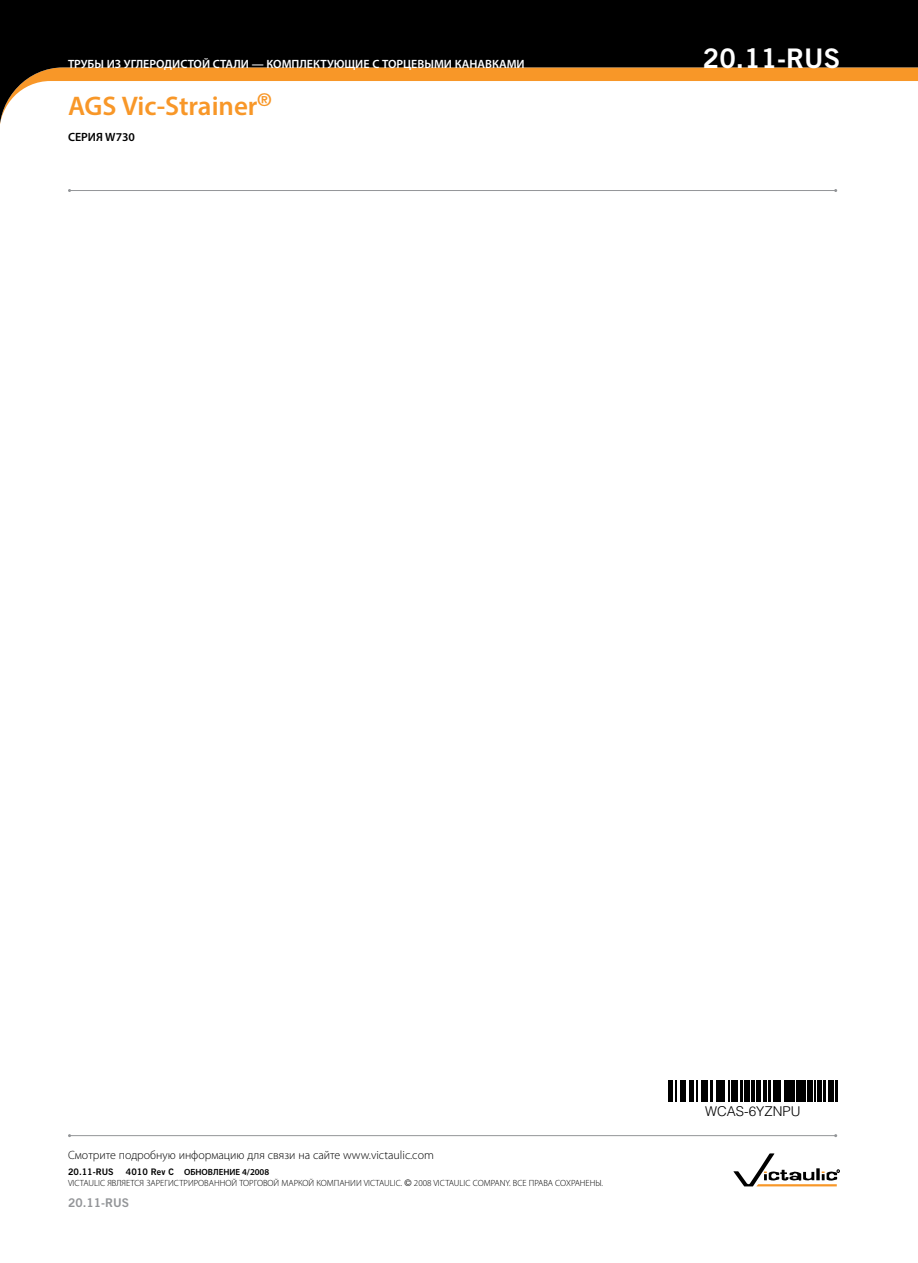
<style>
.page{position:relative;width:918px;height:1263px;background:#fff}
.page>*{position:absolute;margin:0;border:0;box-sizing:border-box;transform-origin:0 0}
.t1{font:600 27px "Myriad Pro";color:#f89728}
.t2{font:27px "Trade Gothic LT Std Bd 2";color:#fff}
.t3{font:300 13.5px "Helvetica";color:#000}
.t4{font:300 12px "Myriad Pro";color:#000}
.t5{font:600 12px "Myriad Pro";color:#fff}
.t6{font:12px "Trade Gothic LT Std Bd 2";color:#939598}
.t7{font:600 12px "Myriad Pro";color:#000}
.t8{font:300 9px/11.2px "Myriad Pro";color:#000}
.t9{font:9px "Trade Gothic LT Std Bd 2";color:#000}
.s1{font-family:"Trade Gothic LT Std Bd 2";font-weight:400}
.s2{font-weight:600}
.s3{font-family:"Trade Gothic LT Std"}
</style>
<div class="page">
<svg style="left:0;top:0;width:918px;height:124px;fill:#000"></svg>
<svg style="left:668px;top:1080px;width:169px;height:22px"></svg>
<hr style="left:669px;top:1080px;width:2px;height:21px;background:#000">
<svg style="left:672px;top:1080px;width:4px;height:21px"></svg>
<hr style="left:681px;top:1080px;width:3px;height:21px;background:#000">
<svg style="left:685px;top:1080px;width:1px;height:21px"></svg>
<hr style="left:689px;top:1080px;width:2px;height:21px;background:#000">
<hr style="left:692px;top:1080px;width:2px;height:21px;background:#000">
<svg style="left:697px;top:1080px;width:1px;height:21px"></svg>
<hr style="left:701px;top:1080px;width:2px;height:21px;background:#000">
<svg style="left:704px;top:1080px;width:4px;height:21px"></svg>
<hr style="left:711px;top:1080px;width:2px;height:21px;background:#000">
<hr style="left:716px;top:1080px;width:2px;height:21px;background:#000">
<hr style="left:719px;top:1080px;width:4px;height:21px;background:#000">
<svg style="left:724px;top:1080px;width:5px;height:21px"></svg>
<hr style="left:731px;top:1080px;width:3px;height:21px;background:#000">
<hr style="left:735px;top:1080px;width:3px;height:21px;background:#000">
<hr style="left:740px;top:1080px;width:2px;height:21px;background:#000">
<hr style="left:744px;top:1080px;width:4px;height:21px;background:#000">
<svg style="left:749px;top:1080px;width:1px;height:21px"></svg>
<hr style="left:752px;top:1080px;width:3px;height:21px;background:#000">
<hr style="left:756px;top:1080px;width:2px;height:21px;background:#000">
<hr style="left:759px;top:1080px;width:2px;height:21px;background:#000">
<hr style="left:764px;top:1080px;width:3px;height:21px;background:#000">
<hr style="left:768px;top:1080px;width:2px;height:21px;background:#000">
<hr style="left:773px;top:1080px;width:2px;height:21px;background:#000">
<svg style="left:776px;top:1080px;width:1px;height:21px"></svg>
<hr style="left:778px;top:1080px;width:3px;height:21px;background:#000">
<hr style="left:784px;top:1080px;width:2px;height:21px;background:#000">
<hr style="left:788px;top:1080px;width:3px;height:21px;background:#000">
<hr style="left:792px;top:1080px;width:3px;height:21px;background:#000">
<hr style="left:796px;top:1080px;width:2px;height:21px;background:#000">
<hr style="left:799px;top:1080px;width:3px;height:21px;background:#000">
<hr style="left:803px;top:1080px;width:3px;height:21px;background:#000">
<hr style="left:807px;top:1080px;width:3px;height:21px;background:#000">
<svg style="left:811px;top:1080px;width:5px;height:21px"></svg>
<hr style="left:818px;top:1080px;width:4px;height:21px;background:#000">
<hr style="left:823px;top:1080px;width:2px;height:21px;background:#000">
<hr style="left:829px;top:1080px;width:3px;height:21px;background:#000">
<svg style="left:833px;top:1080px;width:1px;height:21px"></svg>
<hr style="left:835px;top:1080px;width:2px;height:21px;background:#000">
<hr style="left:70px;top:190px;width:766px;height:1px;background:#939598">
<svg style="left:733px;top:1153px;width:107px;height:33px"></svg>
<hr style="left:70px;top:1135px;width:766px;height:1px;background:#939598">
<h3 class="t5" style="left:68px;top:56px;width:458px">ТРУБЫ ИЗ УГЛЕРОДИСТОЙ СТАЛИ — КОМПЛЕКТУЮЩИЕ С ТОРЦЕВЫМИ КАНАВКАМИ</h3>
<h1 class="t2" style="left:703px;top:42px;width:139px">20.11-RUS</h1>
<h1 class="t1" style="left:68px;top:89px;width:205px">AGS Vic-Strainer<sup>®</sup></h1>
<h3 class="t7" style="left:68px;top:129px;width:68px">СЕРИЯ W730</h3>
<h3 class="t4" style="left:68px;top:1148px;width:367px">Смотрите подробную информацию для связи на сайте www.victaulic.com</h3>
<p class="t9" style="left:68px;top:1166px;width:47px">20.11-RUS</p>
<p class="t8" style="left:68px;top:1167px;width:537px;text-indent:58px"><span class="s1">4010 Rev C</span> <span class="s2">ОБНОВЛЕНИЕ 4/2008<br></span>VICTAULIC ЯВЛЯЕТСЯ ЗАРЕГИСТРИРОВАННОЙ ТОРГОВОЙ МАРКОЙ КОМПАНИИ VICTAULIC. <span class="s3">©</span> 2008 VICTAULIC COMPANY. ВСЕ ПРАВА СОХРАНЕНЫ.</p>
<h3 class="t6" style="left:68px;top:1195px;width:62px">20.11-RUS</h3>
<h2 class="t3" style="left:705px;top:1099px;width:97px">WCAS-6YZNPU</h2>
</div>
